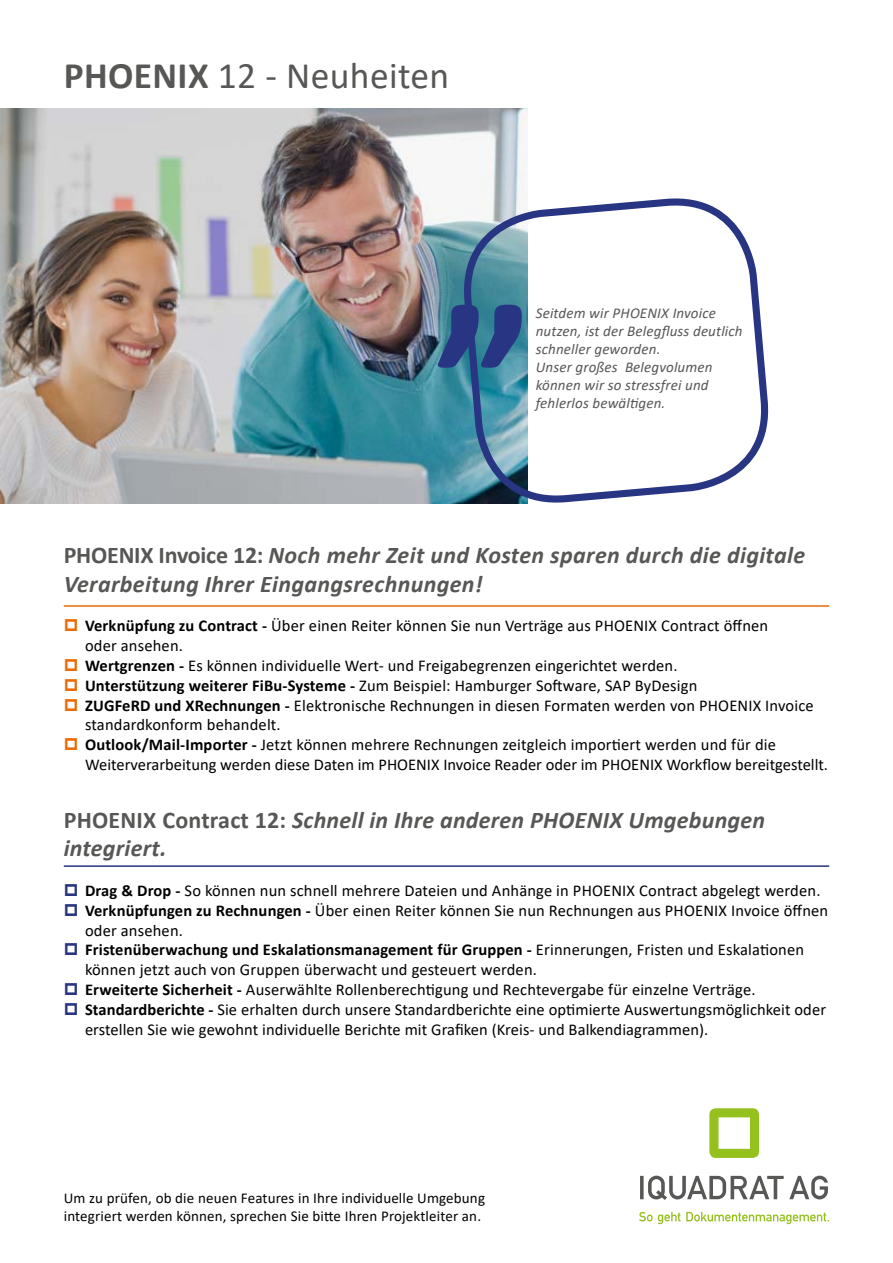
<style>
.page{position:relative;width:893px;height:1263px;background:#fff}
.page>*{position:absolute;margin:0;border:0;box-sizing:border-box;transform-origin:0 0}
.t1{font:700 225px "Calibri";color:#283583}
.t2{font:37.5px "Calibri";letter-spacing:.01em;color:#575756}
.t3{font:italic 700 24px/28.8px "Calibri";letter-spacing:.015em;color:#575756}
.t4{font:16.5px/19.8px "Calibri";letter-spacing:.01em;color:#000}
.t5{font:italic 15px/18px "Calibri";letter-spacing:.01em;color:#575756}
.t6{font:15px/18px "Calibri";letter-spacing:.01em;color:#000}
.s1{font-weight:700}
.s2{font-style:normal}
</style>
<div class="page">
<img style="left:0;top:108px;width:527px;height:396px">
<svg style="left:461px;top:113px;width:308px;height:391px"></svg>
<hr style="left:64px;top:865px;width:765px;height:2px;background:#283583">
<hr style="left:64px;top:605px;width:765px;height:2px;background:#ed6b06">
<svg style="left:639px;top:1212px;width:190px;height:12px"></svg>
<svg style="left:640px;top:1176px;width:188px;height:24px"></svg>
<svg style="left:709px;top:1108px;width:50px;height:50px"></svg>
<h2 class="t2" style="left:64px;top:49px;width:387px"><span class="s1">PHOENIX</span> 12 - Neuheiten</h2>
<h1 class="t1" style="left:435px;top:102px;width:99px">„</h1>
<p class="t5" style="left:536px;top:303px;width:208px">Seitdem wir PHOENIX Invoice nutzen, ist der Belegfluss deutlich schneller geworden.<br>Unser großes Belegvolumen können wir so stressfrei und fehlerlos bewältigen.</p>
<h3 class="t3" style="left:64px;top:540px;width:743px"><span class="s2">PHOENIX Invoice 12:</span> Noch mehr Zeit und Kosten sparen durch die digitale<br>Verarbeitung Ihrer Eingangsrechnungen!</h3>
<p class="t4" style="left:85px;top:616px;width:745px"><span class="s1">Verknüpfung zu Contract -</span> Über einen Reiter können Sie nun Verträge aus PHOENIX Contract öffnen<br>oder ansehen.<br><span class="s1">Wertgrenzen -</span> Es können individuelle Wert- und Freigabegrenzen eingerichtet werden.<br><span class="s1">Unterstützung weiterer FiBu-Systeme -</span> Zum Beispiel: Hamburger Software, SAP ByDesign<br><span class="s1">ZUGFeRD und XRechnungen -</span> Elektronische Rechnungen in diesen Formaten werden von PHOENIX Invoice standardkonform behandelt.<br><span class="s1">Outlook/Mail-Importer -</span> Jetzt können mehrere Rechnungen zeitgleich importiert werden und für die Weiterverarbeitung werden diese Daten im PHOENIX Invoice Reader oder im PHOENIX Workflow bereitgestellt.</p>
<h3 class="t3" style="left:64px;top:804px;width:703px"><span class="s2">PHOENIX Contract 12:</span> Schnell in Ihre anderen PHOENIX Umgebungen integriert.</h3>
<p class="t4" style="left:85px;top:880px;width:745px"><span class="s1">Drag &amp; Drop -</span> So können nun schnell mehrere Dateien und Anhänge in PHOENIX Contract abgelegt werden.<br><span class="s1">Verknüpfungen zu Rechnungen -</span> Über einen Reiter können Sie nun Rechnungen aus PHOENIX Invoice öffnen oder ansehen.<br><span class="s1">Fristenüberwachung und Eskalationsmanagement für Gruppen -</span> Erinnerungen, Fristen und Eskalationen können jetzt auch von Gruppen überwacht und gesteuert werden.<br><span class="s1">Erweiterte Sicherheit -</span> Auserwählte Rollenberechtigung und Rechtevergabe für einzelne Verträge.<br><span class="s1">Standardberichte -</span> Sie erhalten durch unsere Standardberichte eine optimierte Auswertungsmöglichkeit oder erstellen Sie wie gewohnt individuelle Berichte mit Grafiken (Kreis- und Balkendiagrammen).</p>
<p class="t6" style="left:64px;top:1188px;width:423px">Um zu prüfen, ob die neuen Features in Ihre individuelle Umgebung integriert werden können, sprechen Sie bitte Ihren Projektleiter an.</p>
</div>
